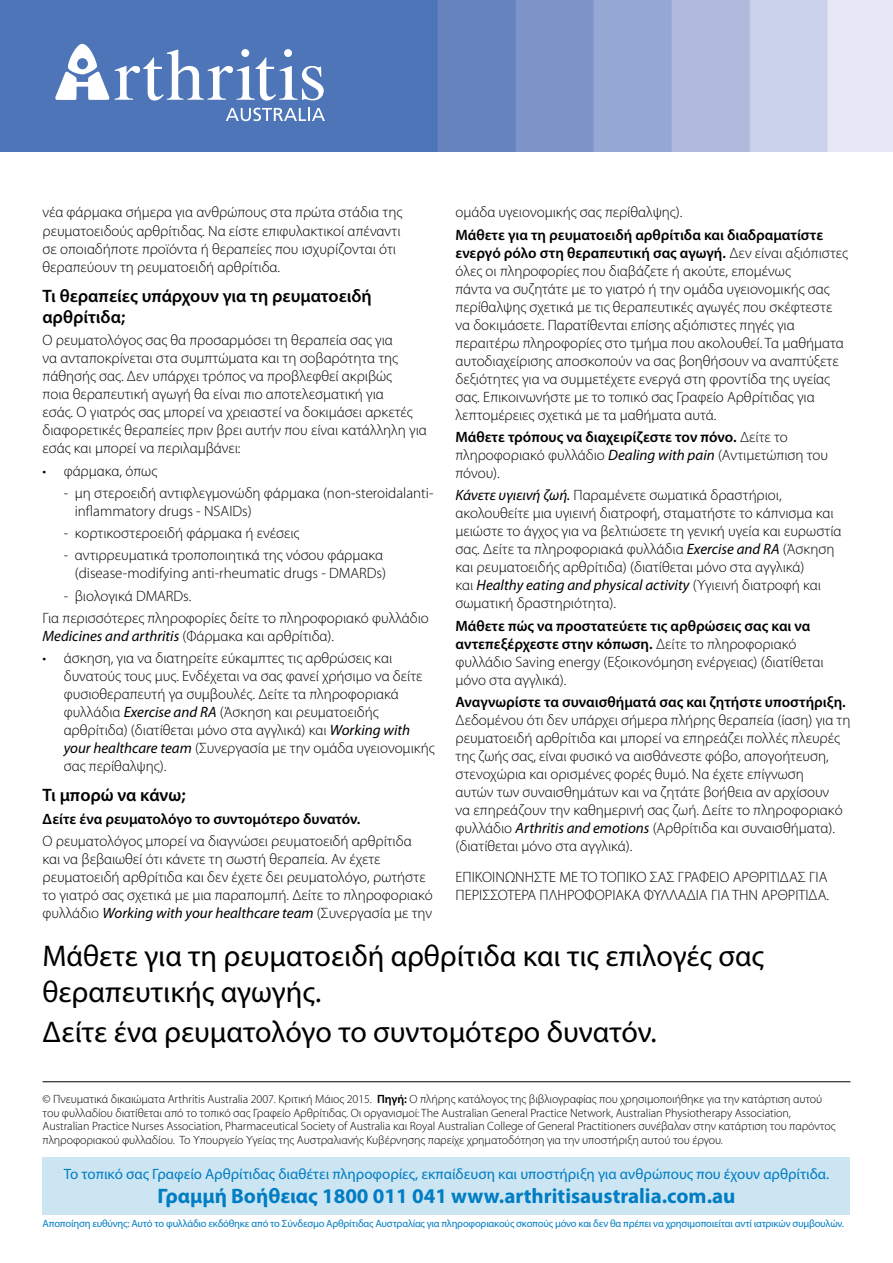
<style>
.page{position:relative;width:893px;height:1263px;background:#fff}
.page>*{position:absolute;margin:0;border:0;box-sizing:border-box;transform-origin:0 0}
.t1{font:30px/36px "Myriad Pro";color:#000}
.t2{font:700 21px "Myriad Pro";color:#007dc3}
.t3{font:600 18px/21.6px "Myriad Pro";color:#000}
.t4{font:300 15px/18px "Myriad Pro";color:#000}
.t5{font:15px "Myriad Pro";color:#007dc3}
.t6{font:600 15px "Myriad Pro";color:#000}
.t7{font:300 12px/13.5px "Myriad Pro";letter-spacing:-.005em;color:#000}
.t8{font:10.5px "Myriad Pro";letter-spacing:-.02em;color:#007dc3}
.s1{font-weight:400;font-style:italic}
.s2{font-weight:600}
</style>
<div class="page">
<hr style="left:43px;top:1081px;width:807px;height:1px;background:#000">
<div style="left:43px;top:1157px;width:807px;height:58px;background:#cce5f3"></div>
<img style="left:0;top:0;width:893px;height:152px">
<svg style="left:55px;top:44px;width:269px;height:57px"></svg>
<svg style="left:226px;top:108px;width:99px;height:13px"></svg>
<p class="t4" style="left:43px;top:204px;width:361px">νέα φάρμακα σήμερα για ανθρώπους στα πρώτα στάδια της ρευματοειδούς αρθρίτιδας. Να είστε επιφυλακτικοί απέναντι σε οποιαδήποτε προϊόντα ή θεραπείες που ισχυρίζονται ότι θεραπεύουν τη ρευματοειδή αρθρίτιδα.</p>
<p class="t3" style="left:43px;top:285px;width:331px">Τι θεραπείες υπάρχουν για τη ρευματοειδή αρθρίτιδα;</p>
<p class="t4" style="left:43px;top:332px;width:386px">Ο ρευματολόγος σας θα προσαρμόσει τη θεραπεία σας για<br>να ανταποκρίνεται στα συμπτώματα και τη σοβαρότητα της πάθησής σας. Δεν υπάρχει τρόπος να προβλεφθεί ακριβώς<br>ποια θεραπευτική αγωγή θα είναι πιο αποτελεσματική για<br>εσάς. Ο γιατρός σας μπορεί να χρειαστεί να δοκιμάσει αρκετές διαφορετικές θεραπείες πριν βρει αυτήν που είναι κατάλληλη για εσάς και μπορεί να περιλαμβάνει:</p>
<p class="t4" style="left:43px;top:462px;width:116px">• φάρμακα, όπως</p>
<p class="t4" style="left:75px;top:484px;width:360px;text-indent:-11px">- μη στεροειδή αντιφλεγμονώδη φάρμακα (non-steroidalanti&shy;inflammatory drugs - NSAIDs)</p>
<p class="t4" style="left:64px;top:524px;width:237px">- κορτικοστεροειδή φάρμακα ή ενέσεις</p>
<p class="t4" style="left:64px;top:547px;width:324px;text-align:right">- αντιρρευματικά τροποποιητικά της νόσου φάρμακα (disease-modifying anti-rheumatic drugs - DMARDs)</p>
<p class="t4" style="left:43px;top:585px;width:388px;line-height:22.2px;text-indent:21px">- βιολογικά DMARDs.<br>Για περισσότερες πληροφορίες δείτε το πληροφοριακό φυλλάδιο</p>
<p class="t4" style="left:43px;top:627px;width:293px"><span class="s1">Medicines and arthritis</span> (Φάρμακα και αρθρίτιδα).</p>
<p class="t4" style="left:64px;top:649px;width:372px;text-indent:-21px">• άσκηση, για να διατηρείτε εύκαμπτες τις αρθρώσεις και δυνατούς τους μυς. Ενδέχεται να σας φανεί χρήσιμο να δείτε φυσιοθεραπευτή γα συμβουλές. Δείτε τα πληροφοριακά φυλλάδια <span class="s1">Exercise and RA</span> (Άσκηση και ρευματοειδής αρθρίτιδα) (διατίθεται μόνο στα αγγλικά) και <span class="s1">Working with your healthcare team</span> (Συνεργασία με την ομάδα υγειονομικής σας περίθαλψης).</p>
<p class="t3" style="left:43px;top:785px;width:145px">Τι μπορώ να κάνω;</p>
<p class="t6" style="left:43px;top:810px;width:319px">Δείτε ένα ρευματολόγο το συντομότερο δυνατόν.</p>
<p class="t4" style="left:43px;top:832px;width:392px">Ο ρευματολόγος μπορεί να διαγνώσει ρευματοειδή αρθρίτιδα και να βεβαιωθεί ότι κάνετε τη σωστή θεραπεία. Αν έχετε ρευματοειδή αρθρίτιδα και δεν έχετε δει ρευματολόγο, ρωτήστε το γιατρό σας σχετικά με μια παραπομπή. Δείτε το πληροφοριακό φυλλάδιο <span class="s1">Working with your healthcare team</span> (Συνεργασία με την</p>
<p class="t4" style="left:455px;top:204px;width:228px">ομάδα υγειονομικής σας περίθαλψης).</p>
<p class="t4" style="left:455px;top:226px;width:394px"><span class="s2">Μάθετε για τη ρευματοειδή αρθρίτιδα και διαδραματίστε ενεργό ρόλο στη θεραπευτική σας αγωγή.</span> Δεν είναι αξιόπιστες όλες οι πληροφορίες που διαβάζετε ή ακούτε, επομένως<br>πάντα να συζητάτε με το γιατρό ή την ομάδα υγειονομικής σας περίθαλψης σχετικά με τις θεραπευτικές αγωγές που σκέφτεστε να δοκιμάσετε. Παρατίθενται επίσης αξιόπιστες πηγές για περαιτέρω πληροφορίες στο τμήμα που ακολουθεί. Τα μαθήματα αυτοδιαχείρισης αποσκοπούν να σας βοηθήσουν να αναπτύξετε δεξιότητες για να συμμετέχετε ενεργά στη φροντίδα της υγείας σας. Επικοινωνήστε με το τοπικό σας Γραφείο Αρθρίτιδας για λεπτομέρειες σχετικά με τα μαθήματα αυτά.</p>
<p class="t4" style="left:455px;top:428px;width:374px"><span class="s2">Μάθετε τρόπους να διαχειρίζεστε τον πόνο.</span> Δείτε το πληροφοριακό φυλλάδιο <span class="s1">Dealing with pain</span> (Αντιμετώπιση του πόνου).</p>
<p class="t4" style="left:455px;top:486px;width:388px"><span class="s1">Κάνετε υγιεινή ζωή.</span> Παραμένετε σωματικά δραστήριοι, ακολουθείτε μια υγιεινή διατροφή, σταματήστε το κάπνισμα και μειώστε το άγχος για να βελτιώσετε τη γενική υγεία και ευρωστία σας. Δείτε τα πληροφοριακά φυλλάδια <span class="s1">Exercise and RA</span> (Άσκηση και ρευματοειδής αρθρίτιδα) (διατίθεται μόνο στα αγγλικά)<br>και <span class="s1">Healthy eating and physical activity</span> (Υγιεινή διατροφή και σωματική δραστηριότητα).</p>
<p class="t4" style="left:455px;top:617px;width:370px"><span class="s2">Μάθετε πώς να προστατεύετε τις αρθρώσεις σας και να αντεπεξέρχεστε στην κόπωση.</span> Δείτε το πληροφοριακό φυλλάδιο Saving energy (Εξοικονόμηση ενέργειας) (διατίθεται μόνο στα αγγλικά).</p>
<p class="t6" style="left:455px;top:693px;width:392px">Αναγνωρίστε τα συναισθήματά σας και ζητήστε υποστήριξη.</p>
<p class="t4" style="left:455px;top:711px;width:396px">Δεδομένου ότι δεν υπάρχει σήμερα πλήρης θεραπεία (ίαση) για τη ρευματοειδή αρθρίτιδα και μπορεί να επηρεάζει πολλές πλευρές της ζωής σας, είναι φυσικό να αισθάνεστε φόβο, απογοήτευση, στενοχώρια και ορισμένες φορές θυμό. Να έχετε επίγνωση<br>αυτών των συναισθημάτων και να ζητάτε βοήθεια αν αρχίσουν<br>να επηρεάζουν την καθημερινή σας ζωή. Δείτε το πληροφοριακό φυλλάδιο <span class="s1">Arthritis and emotions</span> (Αρθρίτιδα και συναισθήματα). (διατίθεται μόνο στα αγγλικά).</p>
<p class="t4" style="left:455px;top:868px;width:375px">ΕΠΙΚΟΙΝΩΝΗΣΤΕ ΜΕ ΤΟ ΤΟΠΙΚΟ ΣΑΣ ΓΡΑΦΕΙΟ ΑΡΘΡΙΤΙΔΑΣ ΓΙΑ<br>ΠΕΡΙΣΣΟΤΕΡΑ ΠΛΗΡΟΦΟΡΙΑΚΑ ΦΥΛΛΑΔΙΑ ΓΙΑ ΤΗΝ ΑΡΘΡΙΤΙΔΑ.</p>
<h1 class="t1" style="left:43px;top:938px;width:723px">Μάθετε για τη ρευματοειδή αρθρίτιδα και τις επιλογές σας θεραπευτικής αγωγής.</h1>
<h1 class="t1" style="left:43px;top:1014px;width:616px">Δείτε ένα ρευματολόγο το συντομότερο δυνατόν.</h1>
<p class="t7" style="left:43px;top:1092px;width:794px">© Πνευματικά δικαιώματα Arthritis Australia 2007. Κριτική Μάιος 2015. <span class="s2">Πηγή:</span> Ο πλήρης κατάλογος της βιβλιογραφίας που χρησιμοποιήθηκε για την κατάρτιση αυτού του φυλλαδίου διατίθεται από το τοπικό σας Γραφείο Αρθρίτιδας. Οι οργανισμοί: The Australian General Practice Network, Australian Physiotherapy Association, Australian Practice Nurses Association, Pharmaceutical Society of Australia και Royal Australian College of General Practitioners συνέβαλαν στην κατάρτιση του παρόντος πληροφοριακού φυλλαδίου. Το Υπουργείο Υγείας της Αυστραλιανής Κυβέρνησης παρείχε χρηματοδότηση για την υποστήριξη αυτού του έργου.</p>
<p class="t5" style="left:64px;top:1165px;width:767px">Το τοπικό σας Γραφείο Αρθρίτιδας διαθέτει πληροφορίες, εκπαίδευση και υποστήριξη για ανθρώπους που έχουν αρθρίτιδα.</p>
<h2 class="t2" style="left:157px;top:1184px;width:579px">Γραμμή Βοήθειας 1800 011 041 www.arthritisaustralia.com.au</h2>
<p class="t8" style="left:43px;top:1218px;width:803px">Αποποίηση ευθύνης: Αυτό το φυλλάδιο εκδόθηκε από το Σύνδεσμο Αρθρίτιδας Αυστραλίας για πληροφοριακούς σκοπούς μόνο και δεν θα πρέπει να χρησιμοποιείται αντί ιατρικών συμβουλών.</p>
</div>
